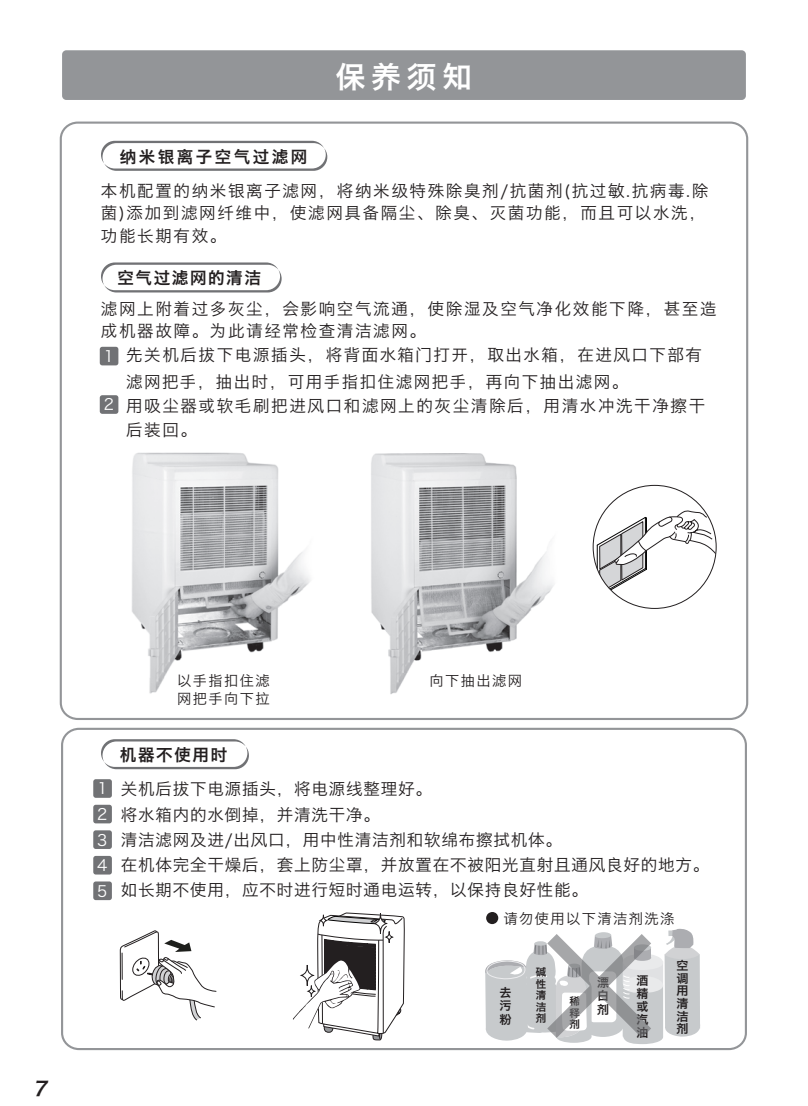
<style>
.page{position:relative;width:808px;height:1106px;background:#fff}
.page>*{position:absolute;margin:0;border:0;box-sizing:border-box;transform-origin:0 0}
.t1{font:29.7px "Hiragino Sans GB W6";color:#fff}
.t2{font:italic 19.5px "Hiragino Sans GB W6";color:#231f20}
.t3{font:16.5px/22.5px "Hiragino Sans GB W3";letter-spacing:.1em;color:#231f20}
.t4{font:16.5px/25.2px "Hiragino Sans GB W3";letter-spacing:.05em;color:#231f20}
.t5{font:16.5px "Hiragino Sans GB W6";letter-spacing:.1em;color:#231f20}
.t6{font:16.5px "Hiragino Sans GB W6";letter-spacing:.15em;color:#231f20}
.t7{font:15.45px/25.7px "Hiragino Sans GB W3";color:#fff;text-align:justify}
.t8{font:14.25px/18px "Hiragino Sans GB W3";letter-spacing:.1em;color:#231f20}
.t9{font:12px/13.2px "Hiragino Sans GB W6";color:#231f20;text-align:justify}
.t10{font:10.5px/11.6px "Hiragino Sans GB W6";color:#231f20;text-align:justify}
</style>
<div class="page">
<div style="left:62px;top:50px;width:684px;height:50px;background:#939598;border-radius:4px"></div>
<div style="left:61px;top:727px;width:686px;height:323px;border:2px solid #939598;border-radius:17px"></div>
<svg style="left:101px;top:739px;width:148px;height:30px"></svg>
<svg style="left:119px;top:930px;width:98px;height:91px"></svg>
<svg style="left:293px;top:912px;width:112px;height:128px"></svg>
<svg style="left:386px;top:931px;width:6px;height:11px"></svg>
<div style="left:386px;top:931px;width:7px;height:12px;border:1px solid #231f20;border-radius:50%"></div>
<svg style="left:374px;top:913px;width:12px;height:20px"></svg>
<div style="left:374px;top:912px;width:13px;height:22px;border:1px solid #231f20;border-radius:50%"></div>
<svg style="left:301px;top:965px;width:12px;height:20px"></svg>
<div style="left:301px;top:964px;width:13px;height:22px;border:1px solid #231f20;border-radius:50%"></div>
<svg style="left:308px;top:985px;width:7px;height:11px"></svg>
<div style="left:308px;top:985px;width:7px;height:12px;border:1px solid #231f20;border-radius:50%"></div>
<svg style="left:320px;top:914px;width:7px;height:12px"></svg>
<div style="left:320px;top:914px;width:7px;height:12px;border:1px solid #231f20;border-radius:50%"></div>
<svg style="left:485px;top:912px;width:215px;height:132px"></svg>
<div style="left:100px;top:347px;width:18px;height:18px;background:#717275;border-radius:3px"></div>
<div style="left:100px;top:395px;width:18px;height:19px;background:#717275;border-radius:3px"></div>
<div style="left:93px;top:779px;width:19px;height:18px;background:#717275;border-radius:3px"></div>
<div style="left:93px;top:804px;width:19px;height:19px;background:#717275;border-radius:3px"></div>
<div style="left:93px;top:830px;width:19px;height:19px;background:#717275;border-radius:3px"></div>
<div style="left:93px;top:856px;width:19px;height:18px;background:#717275;border-radius:3px"></div>
<div style="left:93px;top:881px;width:19px;height:19px;background:#717275;border-radius:3px"></div>
<svg style="left:596px;top:510px;width:120px;height:88px"></svg>
<img style="left:132px;top:452px;width:179px;height:242px">
<img style="left:371px;top:453px;width:183px;height:241px">
<svg style="left:101px;top:262px;width:181px;height:30px"></svg>
<svg style="left:101px;top:141px;width:226px;height:30px"></svg>
<h1 class="t1" style="left:336px;top:57px;width:138px">保养须知</h1>
<p class="t6" style="left:120px;top:146px;width:189px">纳米银离子空气过滤网</p>
<p class="t3" style="left:101px;top:179px;width:609px">本机配置的纳米银离子滤网，将纳米级特殊除臭剂/抗菌剂(抗过敏.抗病毒.除菌)添加到滤网纤维中，使滤网具备隔尘、除臭、灭菌功能，而且可以水洗，功能长期有效。</p>
<p class="t5" style="left:117px;top:267px;width:145px">空气过滤网的清洁</p>
<p class="t3" style="left:101px;top:297px;width:617px">滤网上附着过多灰尘，会影响空气流通，使除湿及空气净化效能下降，甚至造成机器故障。为此请经常检查清洁滤网。</p>
<p class="t7" style="left:104px;top:343px;width:12px">1</p>
<p class="t7" style="left:104px;top:391px;width:12px">2</p>
<p class="t3" style="left:126px;top:341px;width:577px;line-height:27px">先关机后拔下电源插头，将背面水箱门打开，取出水箱，在进风口下部有滤网把手，抽出时，可用手指扣住滤网把手，再向下抽出滤网。</p>
<p class="t3" style="left:126px;top:394px;width:581px;line-height:24px">用吸尘器或软毛刷把进风口和滤网上的灰尘清除后，用清水冲洗干净擦干后装回。</p>
<p class="t2" style="left:32px;top:1075px;width:21px">7</p>
<p class="t8" style="left:177px;top:671px;width:94px">以手指扣住滤网把手向下拉</p>
<p class="t8" style="left:429px;top:671px;width:94px">向下抽出滤网</p>
<p class="t7" style="left:97px;top:775px;width:12px">1<br>2<br>3<br>4<br>5</p>
<p class="t5" style="left:120px;top:744px;width:109px">机器不使用时</p>
<p class="t4" style="left:121px;top:776px;width:590px">关机后拔下电源插头，将电源线整理好。<br>将水箱内的水倒掉，并清洗干净。<br>清洁滤网及进/出风口，用中性清洁剂和软绵布擦拭机体。<br>在机体完全干燥后，套上防尘罩，并放置在不被阳光直射且通风良好的地方。如长期不使用，应不时进行短时通电运转，以保持良好性能。</p>
<p class="t8" style="left:503px;top:909px;width:172px">请勿使用以下清洁剂洗涤</p>
<p class="t9" style="left:499px;top:985px;width:13px">去污粉</p>
<p class="t10" style="left:536px;top:966px;width:12px">碱性清洁剂</p>
<p class="t10" style="left:569px;top:995px;width:12px">稀释剂</p>
<p class="t9" style="left:597px;top:975px;width:13px">漂白剂</p>
<p class="t9" style="left:637px;top:973px;width:13px">酒精或汽油</p>
<p class="t9" style="left:676px;top:958px;width:13px;line-height:12.8px">空调用清洁剂</p>
</div>
